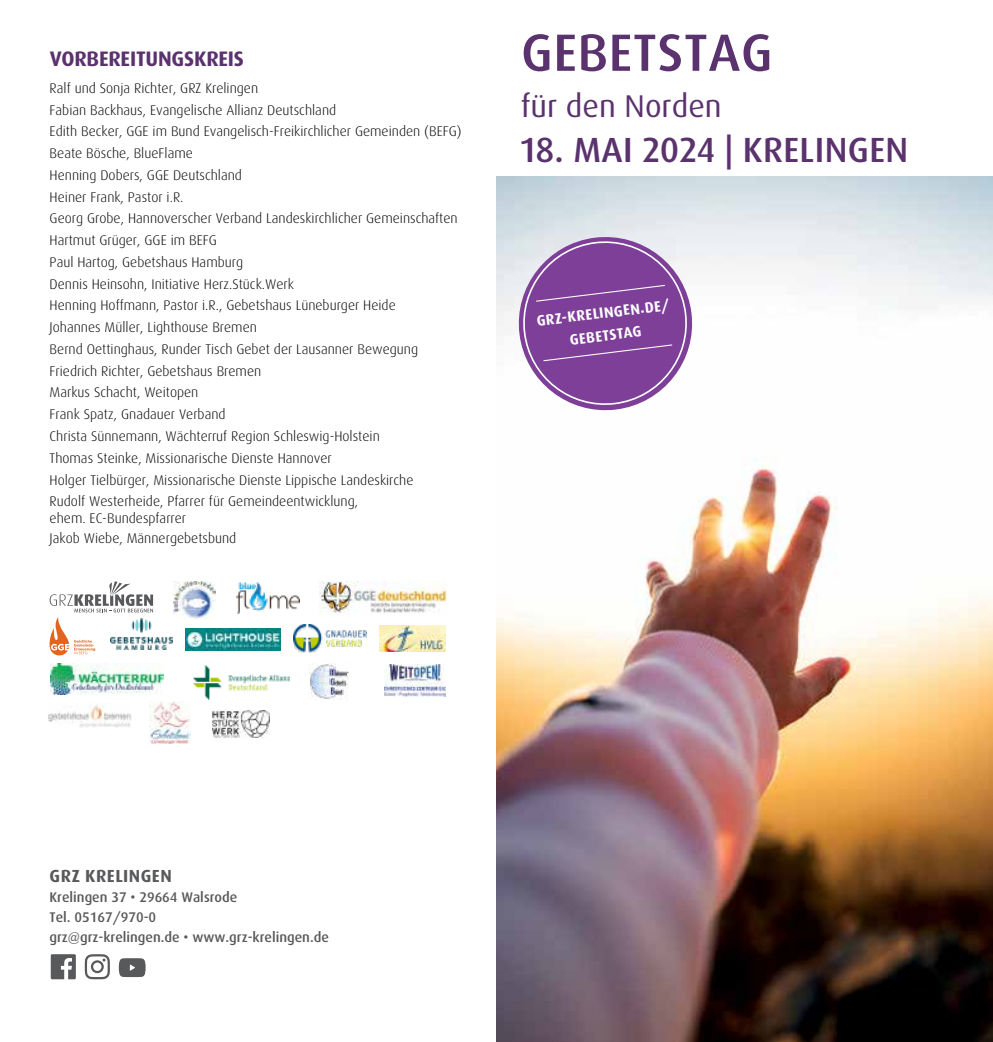
<style>
.page{position:relative;width:993px;height:1042px;background:#fff}
.page>*{position:absolute;margin:0;border:0;box-sizing:border-box;transform-origin:0 0}
.t1{font:500 52.5px "Dax Pro";letter-spacing:.01em;color:#5a326d}
.t2{font:500 35px "Dax Pro";letter-spacing:.01em;color:#5a326d}
.t3{font:31.5px "Dax Pro";color:#5a326d}
.t4{font:700 21px "Dax";letter-spacing:-.01em;color:#5a326d}
.t5{font:700 17.5px "Dax";letter-spacing:.03em;color:#58595b}
.t6{font:700 15.05px/22.4px "Dax";color:#fff;text-align:center}
.t7{font:300 14px/21.7px "Dax";color:#000}
.t8{font:500 14px/19.8px "Dax";color:#58595b}
</style>
<div class="page">
<svg style="left:118px;top:958px;width:28px;height:20px"></svg>
<svg style="left:51px;top:954px;width:25px;height:25px"></svg>
<svg style="left:85px;top:954px;width:25px;height:25px"></svg>
<img style="left:496px;top:176px;width:496px;height:866px">
<svg style="left:513px;top:232px;width:184px;height:183px"></svg>
<img style="left:173px;top:581px;width:42px;height:37px">
<img style="left:236px;top:582px;width:63px;height:32px">
<img style="left:319px;top:581px;width:127px;height:33px">
<img style="left:153px;top:636px;width:20px;height:14px">
<svg style="left:50px;top:581px;width:103px;height:74px"></svg>
<img style="left:185px;top:628px;width:95px;height:23px">
<img style="left:293px;top:624px;width:73px;height:28px">
<img style="left:379px;top:626px;width:66px;height:25px">
<img style="left:50px;top:663px;width:113px;height:32px">
<img style="left:308px;top:663px;width:41px;height:36px">
<img style="left:384px;top:664px;width:61px;height:33px">
<img style="left:193px;top:666px;width:96px;height:33px">
<img style="left:48px;top:703px;width:83px;height:25px">
<img style="left:150px;top:702px;width:41px;height:41px">
<img style="left:212px;top:710px;width:57px;height:28px">
<h3 class="t4" style="left:50px;top:47px;width:196px">VORBEREITUNGSKREIS</h3>
<p class="t7" style="left:50px;top:77px;width:413px">Ralf und Sonja Richter, GRZ Krelingen<br>Fabian Backhaus, Evangelische Allianz Deutschland<br>Edith Becker, GGE im Bund Evangelisch-Freikirchlicher Gemeinden (BEFG)<br>Beate Bösche, BlueFlame<br>Henning Dobers, GGE Deutschland<br>Heiner Frank, Pastor i.R.<br>Georg Grobe, Hannoverscher Verband Landeskirchlicher Gemeinschaften Hartmut Grüger, GGE im BEFG<br>Paul Hartog, Gebetshaus Hamburg<br>Dennis Heinsohn, Initiative Herz.Stück.Werk<br>Henning Hoffmann, Pastor i.R., Gebetshaus Lüneburger Heide<br>Johannes Müller, Lighthouse Bremen<br>Bernd Oettinghaus, Runder Tisch Gebet der Lausanner Bewegung Friedrich Richter, Gebetshaus Bremen<br>Markus Schacht, Weitopen<br>Frank Spatz, Gnadauer Verband<br>Christa Sünnemann, Wächterruf Region Schleswig-Holstein<br>Thomas Steinke, Missionarische Dienste Hannover<br>Holger Tielbürger, Missionarische Dienste Lippische Landeskirche<br>Rudolf Westerheide, Pfarrer für Gemeindeentwicklung,</p>
<p class="t7" style="left:50px;top:508px;width:188px;line-height:19.8px">ehem. EC-Bundespfarrer<br>Jakob Wiebe, Männergebetsbund</p>
<h1 class="t1" style="left:521px;top:19px;width:253px">GEBETSTAG</h1>
<h3 class="t3" style="left:520px;top:85px;width:202px">für den Norden</h3>
<h2 class="t2" style="left:520px;top:127px;width:389px">18. MAI 2024 | KRELINGEN</h2>
<p class="t6" style="left:535px;top:310px;width:135px;rotate:-7deg">GRZ-KRELINGEN.DE/<br>GEBETSTAG</p>
<p class="t5" style="left:50px;top:866px;width:124px">GRZ KRELINGEN</p>
<p class="t8" style="left:49px;top:887px;width:281px">Krelingen 37 • 29664 Walsrode<br>Tel. 05167/970-0<br>grz@grz-krelingen.de • www.grz-krelingen.de</p>
</div>
